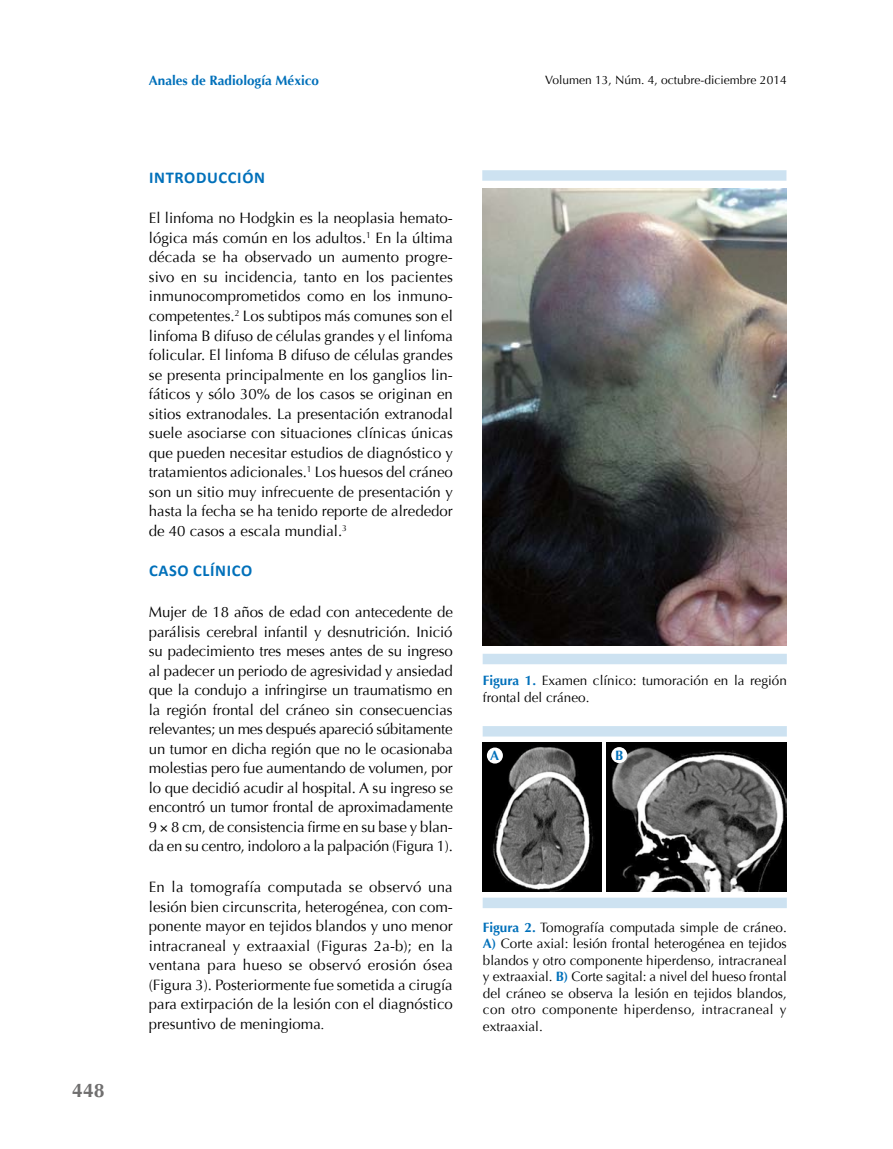
<style>
.page{position:relative;width:893px;height:1149px;background:#fff}
.page>*{position:absolute;margin:0;border:0;box-sizing:border-box;transform-origin:0 0}
.t1{font:700 19.5px "Optima";color:#706f6f}
.t2{font:700 16.5px "Calibri";letter-spacing:.04em;color:#0070ba}
.t3{font:15px/19.5px "Optima";color:#000;text-align:justify}
.t4{font:13.5px/16.5px "Optima";color:#000}
.t5{font:700 13.5px "Optima";color:#0070ba}
.t6{font:12px "Optima";color:#000}
.s1{font-style:italic}
.s2{font-weight:700;color:#0070ba}
</style>
<div class="page">
<img style="left:483px;top:189px;width:303px;height:456px">
<div style="left:482px;top:170px;width:304px;height:11px;background:#cde2f1"></div>
<div style="left:483px;top:653px;width:304px;height:11px;background:#cde2f1"></div>
<div style="left:483px;top:725px;width:304px;height:11px;background:#cde2f1"></div>
<div style="left:483px;top:897px;width:304px;height:10px;background:#cde2f1"></div>
<img style="left:483px;top:742px;width:119px;height:148px">
<img style="left:607px;top:742px;width:179px;height:148px">
<div style="left:487px;top:747px;width:16px;height:16px;background:#fff;border-radius:50%"></div>
<div style="left:611px;top:746px;width:16px;height:16px;background:#fff;border-radius:50%"></div>
<h1 class="t1" style="left:72px;top:1079px;width:34px">448</h1>
<p class="t5" style="left:149px;top:73px;width:172px">Anales de Radiología México</p>
<p class="t6" style="left:545px;top:73px;width:243px">Volumen 13, Núm. 4, octubre-diciembre 2014</p>
<p class="t2" style="left:149px;top:166px;width:117px">INTRODUCCIÓN</p>
<p class="t3" style="left:149px;top:209px;width:306px">El linfoma no Hodgkin es la neoplasia hemato&shy;lógica más común en los adultos.<sup>1</sup> En la última década se ha observado un aumento progre&shy;sivo en su incidencia, tanto en los pacientes inmunocomprometidos como en los inmuno&shy;competentes.<sup>2</sup> Los subtipos más comunes son el linfoma B difuso de células grandes y el linfoma folicular. El linfoma B difuso de células grandes se presenta principalmente en los ganglios lin&shy;fáticos y sólo 30% de los casos se originan en sitios extranodales. La presentación extranodal suele asociarse con situaciones clínicas únicas que pueden necesitar estudios de diagnóstico y tratamientos adicionales.<sup>1</sup> Los huesos del cráneo son un sitio muy infrecuente de presentación y hasta la fecha se ha tenido reporte de alrededor de 40 casos a escala mundial.<sup>3</sup></p>
<p class="t2" style="left:149px;top:560px;width:105px">CASO CLÍNICO</p>
<p class="t3" style="left:149px;top:602px;width:306px">Mujer de 18 años de edad con antecedente de parálisis cerebral infantil y desnutrición. Inició su padecimiento tres meses antes de su ingreso al padecer un periodo de agresividad y ansiedad que la condujo a infringirse un traumatismo en la región frontal del cráneo sin consecuencias relevantes; un mes después apareció súbitamente un tumor en dicha región que no le ocasionaba molestias pero fue aumentando de volumen, por lo que decidió acudir al hospital. A su ingreso se encontró un tumor frontal de aproximadamente 9 8 cm, de consistencia firme en su base y blan&shy;da en su centro, indoloro a la palpación (Figura 1).</p>
<p class="t3" style="left:149px;top:877px;width:306px">En la tomografía computada se observó una lesión bien circunscrita, heterogénea, con com&shy;ponente mayor en tejidos blandos y uno menor intracraneal y extraaxial (Figuras 2a-b); en la ventana para hueso se observó erosión ósea (Figura 3). Posteriormente fue sometida a cirugía para extirpación de la lesión con el diagnóstico presuntivo de meningioma<span class="s1">.</span></p>
<p class="t4" style="left:483px;top:672px;width:305px"><span class="s2">Figura 1.</span> Examen clínico: tumoración en la región frontal del cráneo.</p>
<p class="t5" style="left:490px;top:746px;width:11px">A</p>
<p class="t5" style="left:615px;top:746px;width:10px">B</p>
<p class="t4" style="left:483px;top:918px;width:305px;text-align:justify"><span class="s2">Figura 2.</span> Tomografía computada simple de cráneo.<br><span class="s2">A)</span> Corte axial: lesión frontal heterogénea en tejidos blandos y otro componente hiperdenso, intracraneal y extraaxial. <span class="s2">B)</span> Corte sagital: a nivel del hueso frontal del cráneo se observa la lesión en tejidos blandos, con otro componente hiperdenso, intracraneal y extraaxial.</p>
</div>
